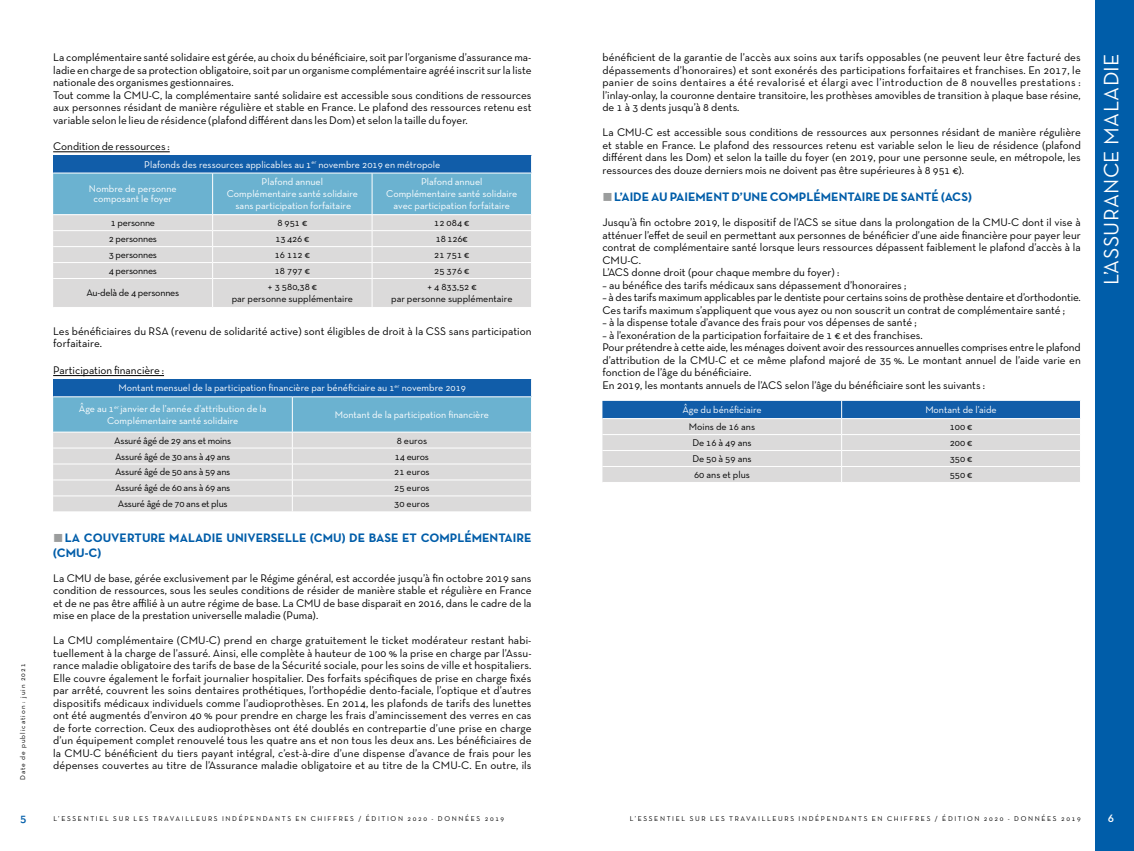
<style>
.page{position:relative;width:1134px;height:851px;background:#fff}
.page>*{position:absolute;margin:0;border:0;box-sizing:border-box;transform-origin:0 0}
.t1{font:21.25px "Neutra Text TF";letter-spacing:.02em;color:#fff}
.t2{font:700 12.5px/15px "Neutra Text TF";color:#005da9}
.t3{font:600 12.12px "Neutra Text TF";color:#005da9}
.t4{font:600 12.12px "Neutra Text TF";color:#fff}
.t5{font:11.25px/12.5px "Neutra Text TF";color:#000}
.t6{font:10px/12px "Neutra Text TF";color:#fff;text-align:center}
.t7{font:10px "Neutra Text TF";letter-spacing:-.02em;color:#000}
.t8{font:10px/12px "Neutra Text TF";color:#000;text-align:center}
.t9{font:7.12px "Neutra Text TF";letter-spacing:.23em;color:#000}
.t10{font:7.12px "Neutra Text TF";letter-spacing:.14em;color:#000}
.s1{color:#9b9d9d}
</style>
<div class="page">
<div style="left:1095px;top:0;width:39px;height:850px;background:#005da9"></div>
<hr style="left:53px;top:151px;width:117px;height:1px;background:#000">
<hr style="left:53px;top:375px;width:111px;height:1px;background:#000">
<svg style="left:53px;top:155px;width:479px;height:152px;background:#a7c2d3"></svg>
<svg style="left:53px;top:379px;width:479px;height:133px;background:#a5c1d3"></svg>
<svg style="left:602px;top:401px;width:479px;height:81px;background:#b2c1d1"></svg>
<p class="t5" style="left:602px;top:51px;width:480px;text-align:justify">bénéficient de la garantie de l’accès aux soins aux tarifs opposables (ne peuvent leur être facturé des dépassements d’honoraires) et sont exonérés des participations forfaitaires et franchises. En 2017, le panier de soins dentaires a été revalorisé et élargi avec l’introduction de 8 nouvelles prestations : l’inlay-onlay, la couronne dentaire transitoire, les prothèses amovibles de transition à plaque base résine, de 1 à 3 dents jusqu’à 8 dents.</p>
<p class="t5" style="left:602px;top:126px;width:480px;text-align:justify">La CMU-C est accessible sous conditions de ressources aux personnes résidant de manière régulière et stable en France. Le plafond des ressources retenu est variable selon le lieu de résidence (plafond différent dans les Dom) et selon la taille du foyer (en 2019, pour une personne seule, en métropole, les ressources des douze derniers mois ne doivent pas être supérieures à 8 951 €).</p>
<p class="t2" style="left:602px;top:189px;width:371px"><span class="s1">■</span>L’AIDE AU PAIEMENT D’UNE COMPLÉMENTAIRE DE SANTÉ (ACS)</p>
<p class="t5" style="left:602px;top:216px;width:480px">Jusqu’à fin octobre 2019, le dispositif de l’ACS se situe dans la prolongation de la CMU-C dont il vise à atténuer l’effet de seuil en permettant aux personnes de bénéficier d’une aide financière pour payer leur contrat de complémentaire santé lorsque leurs ressources dépassent faiblement le plafond d’accès à la CMU-C.<br>L’ACS donne droit (pour chaque membre du foyer) :</p>
<p class="t5" style="left:602px;top:278px;width:305px">– au bénéfice des tarifs médicaux sans dépassement d’honoraires ;</p>
<p class="t5" style="left:602px;top:291px;width:480px">– à des tarifs maximum applicables par le dentiste pour certains soins de prothèse dentaire et d’orthodontie.<br>Ces tarifs maximum s’appliquent que vous ayez ou non souscrit un contrat de complémentaire santé ;</p>
<p class="t5" style="left:602px;top:316px;width:316px">– à la dispense totale d’avance des frais pour vos dépenses de santé ;</p>
<p class="t5" style="left:602px;top:328px;width:480px">– à l’exonération de la participation forfaitaire de 1 € et des franchises.<br>Pour prétendre à cette aide, les ménages doivent avoir des ressources annuelles comprises entre le plafond d’attribution de la CMU-C et ce même plafond majoré de 35 %. Le montant annuel de l’aide varie en fonction de l’âge du bénéficiaire.<br>En 2019, les montants annuels de l’ACS selon l’âge du bénéficiaire sont les suivants :</p>
<p class="t6" style="left:682px;top:403px;width:81px">Âge du bénéficiaire</p>
<p class="t6" style="left:925px;top:403px;width:73px">Montant de l’aide</p>
<p class="t8" style="left:689px;top:420px;width:68px">Moins de 16 ans</p>
<p class="t7" style="left:950px;top:420px;width:24px">100 €</p>
<p class="t7" style="left:692px;top:436px;width:61px">De 16 à 49 ans</p>
<p class="t7" style="left:950px;top:436px;width:24px">200 €</p>
<p class="t7" style="left:692px;top:452px;width:61px">De 50 à 59 ans</p>
<p class="t7" style="left:950px;top:452px;width:24px">350 €</p>
<p class="t8" style="left:694px;top:468px;width:57px">60 ans et plus</p>
<p class="t7" style="left:950px;top:468px;width:24px">550 €</p>
<p class="t5" style="left:53px;top:51px;width:480px">La complémentaire santé solidaire est gérée, au choix du bénéficiaire, soit par l’organisme d’assurance ma&shy;ladie en charge de sa protection obligatoire, soit par un organisme complémentaire agréé inscrit sur la liste nationale des organismes gestionnaires.<br>Tout comme la CMU-C, la complémentaire santé solidaire est accessible sous conditions de ressources aux personnes résidant de manière régulière et stable en France. Le plafond des ressources retenu est variable selon le lieu de résidence (plafond différent dans les Dom) et selon la taille du foyer.</p>
<p class="t5" style="left:53px;top:140px;width:118px">Condition de ressources :</p>
<p class="t6" style="left:144px;top:158px;width:298px">Plafonds des ressources applicables au 1<sup>er</sup> novembre 2019 en métropole</p>
<p class="t6" style="left:89px;top:184px;width:89px;line-height:10px">Nombre de personne composant le foyer</p>
<p class="t6" style="left:227px;top:176px;width:133px">Plafond annuel<br>Complémentaire santé solidaire sans participation forfaitaire</p>
<p class="t6" style="left:386px;top:176px;width:133px">Plafond annuel<br>Complémentaire santé solidaire avec participation forfaitaire</p>
<p class="t7" style="left:111px;top:217px;width:46px">1 personne</p>
<p class="t7" style="left:277px;top:217px;width:31px">8951€</p>
<p class="t7" style="left:434px;top:217px;width:37px">12 084 €</p>
<p class="t7" style="left:109px;top:232px;width:50px">2 personnes</p>
<p class="t7" style="left:275px;top:232px;width:35px">13 426 €</p>
<p class="t7" style="left:436px;top:232px;width:34px">18 126€</p>
<p class="t7" style="left:109px;top:248px;width:50px">3 personnes</p>
<p class="t7" style="left:275px;top:248px;width:37px">16 112 €</p>
<p class="t7" style="left:434px;top:248px;width:37px">21 751 €</p>
<p class="t7" style="left:109px;top:264px;width:50px">4 personnes</p>
<p class="t7" style="left:275px;top:264px;width:37px">18 797 €</p>
<p class="t7" style="left:434px;top:264px;width:37px">25 376 €</p>
<p class="t7" style="left:86px;top:287px;width:94px">Au-delà de 4 personnes</p>
<p class="t8" style="left:232px;top:281px;width:123px">+ 3 580,38 €<br>par personne supplémentaire</p>
<p class="t8" style="left:391px;top:281px;width:123px">+ 4 833,52 €<br>par personne supplémentaire</p>
<p class="t5" style="left:53px;top:324px;width:480px">Les bénéficiaires du RSA (revenu de solidarité active) sont éligibles de droit à la CSS sans participation forfaitaire.</p>
<p class="t5" style="left:53px;top:364px;width:112px">Participation financière :</p>
<p class="t6" style="left:79px;top:377px;width:389px;line-height:20.5px;text-align:left;text-indent:40px">Montant mensuel de la participation financière par bénéficiaire au 1<sup>er</sup> novembre 2019<br>Âge au 1<sup>er</sup> janvier de l’année d’attribution de la</p>
<p class="t6" style="left:107px;top:414px;width:133px">Complémentaire santé solidaire</p>
<h1 class="t1" style="left:1098px;top:285px;width:233px;rotate:-90deg">L’ASSURANCE MALADIE</h1>
<p class="t6" style="left:335px;top:408px;width:156px">Montant de la participation financière</p>
<p class="t7" style="left:114px;top:434px;width:119px">Assuré âgé de 29 ans et moins</p>
<p class="t7" style="left:397px;top:434px;width:32px">8 euros</p>
<p class="t7" style="left:115px;top:450px;width:117px">Assuré âgé de 30 ans à 49 ans</p>
<p class="t7" style="left:395px;top:450px;width:36px">14 euros</p>
<p class="t7" style="left:115px;top:466px;width:117px">Assuré âgé de 50 ans à 59 ans</p>
<p class="t7" style="left:394px;top:466px;width:37px">21 euros</p>
<p class="t7" style="left:115px;top:482px;width:117px">Assuré âgé de 60 ans à 69 ans</p>
<p class="t7" style="left:394px;top:482px;width:37px">25 euros</p>
<p class="t7" style="left:118px;top:498px;width:111px">Assuré âgé de 70 ans et plus</p>
<p class="t7" style="left:394px;top:498px;width:37px">30 euros</p>
<p class="t2" style="left:53px;top:529px;width:480px"><span class="s1">■</span>LA COUVERTURE MALADIE UNIVERSELLE (CMU) DE BASE ET COMPLÉMENTAIRE (CMU-C)</p>
<p class="t5" style="left:53px;top:571px;width:480px;text-align:justify">La CMU de base, gérée exclusivement par le Régime général, est accordée jusqu’à fin octobre 2019 sans condition de ressources, sous les seules conditions de résider de manière stable et régulière en France et de ne pas être affilié à un autre régime de base. La CMU de base disparait en 2016, dans le cadre de la mise en place de la prestation universelle maladie (Puma).</p>
<p class="t5" style="left:53px;top:634px;width:480px;text-align:justify">La CMU complémentaire (CMU-C) prend en charge gratuitement le ticket modérateur restant habi&shy;tuellement à la charge de l’assuré. Ainsi, elle complète à hauteur de 100 % la prise en charge par l’Assu&shy;rance maladie obligatoire des tarifs de base de la Sécurité sociale, pour les soins de ville et hospitaliers.<br>Elle couvre également le forfait journalier hospitalier. Des forfaits spécifiques de prise en charge fixés par arrêté, couvrent les soins dentaires prothétiques, l’orthopédie dento-faciale, l’optique et d’autres dispositifs médicaux individuels comme l’audioprothèses. En 2014, les plafonds de tarifs des lunettes ont été augmentés d’environ 40 % pour prendre en charge les frais d’amincissement des verres en cas de forte correction. Ceux des audioprothèses ont été doublés en contrepartie d’une prise en charge d’un équipement complet renouvelé tous les quatre ans et non tous les deux ans. Les bénéficiaires de la CMU-C bénéficient du tiers payant intégral, c’est-à-dire d’une dispense d’avance de frais pour les dépenses couvertes au titre de l’Assurance maladie obligatoire et au titre de la CMU-C. En outre, ils</p>
<p class="t10" style="left:18px;top:780px;width:118px;rotate:-90deg">Date de publication : juin 2021</p>
<p class="t3" style="left:20px;top:810px;width:8px">5</p>
<p class="t4" style="left:1108px;top:810px;width:8px">6</p>
<p class="t9" style="left:54px;top:814px;width:452px">L’ESSENTIEL SUR LES TRAVAILLEURS INDÉPENDANTS EN CHIFFRES / ÉDITION 2020 - DONNÉES 2019</p>
<p class="t9" style="left:630px;top:814px;width:452px">L’ESSENTIEL SUR LES TRAVAILLEURS INDÉPENDANTS EN CHIFFRES / ÉDITION 2020 - DONNÉES 2019</p>
</div>
